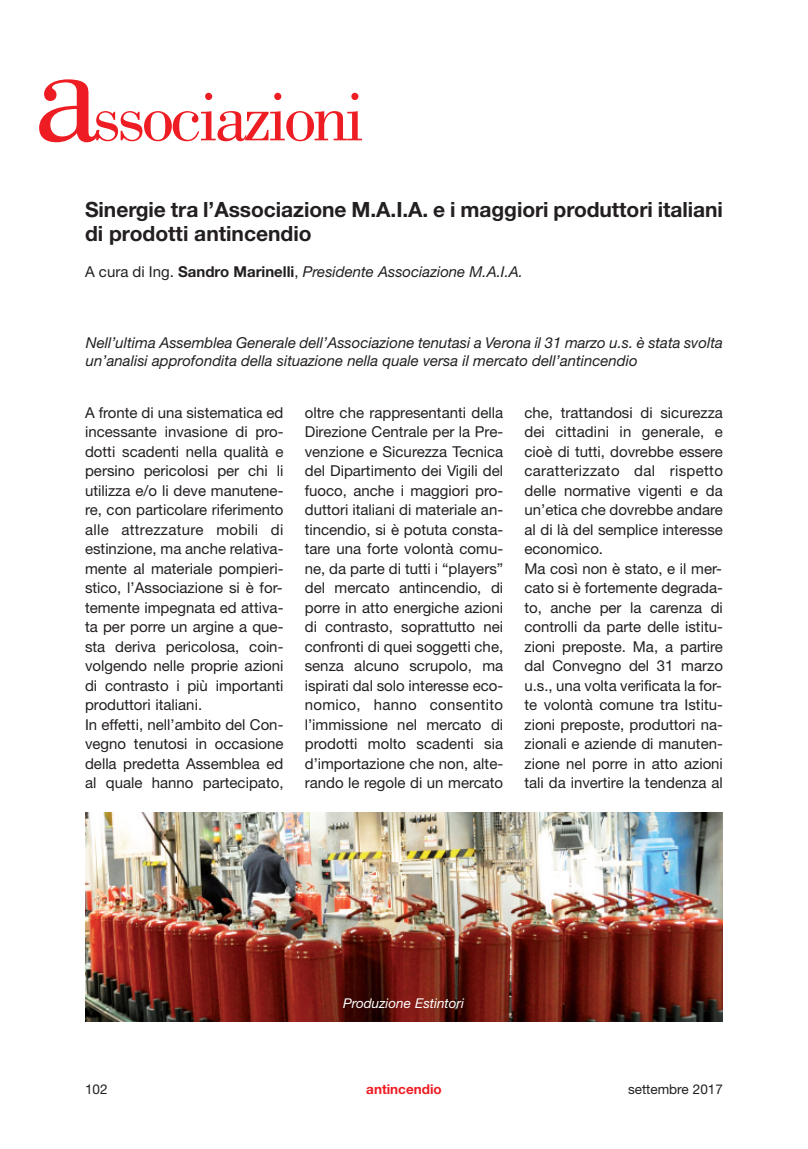
<style>
.page{position:relative;width:808px;height:1149px;background:#fff}
.page>*{position:absolute;margin:0;border:0;box-sizing:border-box;transform-origin:0 0}
.t1{font:72px "Bodoni";letter-spacing:-.05em;color:#ee1d23}
.t2{font:700 21px/24px "Helvetica Neue";letter-spacing:-.005em;color:#231f20}
.t3{font:15px/19.5px "Helvetica Neue";color:#231f20}
.t4{font:italic 15px/18px "Helvetica Neue";color:#231f20}
.t5{font:italic 13.5px "Helvetica Neue";color:#fff}
.t6{font:13.5px "Helvetica Neue";color:#231f20}
.t7{font:700 13.5px "Helvetica Neue";color:#ee1d23}
.s1{font-size:150px}
.s2{font-style:normal}
.s3{font-weight:700;font-style:normal}
</style>
<div class="page">
<img style="left:85px;top:812px;width:638px;height:208px">
<h1 class="t1" style="left:34px;top:90px;width:332px"><span class="s1">a</span>ssociazioni</h1>
<h2 class="t2" style="left:85px;top:197px;width:639px">Sinergie tra l’Associazione M.A.I.A. e i maggiori produttori italiani di prodotti antincendio</h2>
<p class="t4" style="left:85px;top:263px;width:440px"><span class="s2">A cura di Ing.</span> <span class="s3">Sandro Marinelli</span><span class="s2">,</span> Presidente Associazione M.A.I.A.</p>
<p class="t4" style="left:86px;top:333px;width:638px">Nell’ultima Assemblea Generale dell’Associazione tenutasi a Verona il 31 marzo u.s. è stata svolta un’analisi approfondita della situazione nella quale versa il mercato dell’antincendio</p>
<p class="t3" style="left:85px;top:402px;width:200px">A fronte di una sistematica ed incessante invasione di pro&shy;dotti scadenti nella qualità e persino pericolosi per chi li utilizza e/o li deve manutene&shy;re, con particolare riferimento alle attrezzature mobili di estinzione, ma anche relativa&shy;mente al materiale pompieri&shy;stico, l’Associazione si è for&shy;temente impegnata ed attiva&shy;ta per porre un argine a que&shy;sta deriva pericolosa, coin&shy;volgendo nelle proprie azioni di contrasto i più importanti produttori italiani.<br>In effetti, nell’ambito del Con&shy;vegno tenutosi in occasione della predetta Assemblea ed al quale hanno partecipato,</p>
<p class="t3" style="left:305px;top:402px;width:200px;text-align:justify">oltre che rappresentanti della Direzione Centrale per la Pre&shy;venzione e Sicurezza Tecnica del Dipartimento dei Vigili del fuoco, anche i maggiori pro&shy;duttori italiani di materiale an&shy;tincendio, si è potuta consta&shy;tare una forte volontà comu&shy;ne, da parte di tutti i “players” del mercato antincendio, di porre in atto energiche azioni di contrasto, soprattutto nei confronti di quei soggetti che, senza alcuno scrupolo, ma ispirati dal solo interesse eco&shy;nomico, hanno consentito l’immissione nel mercato di prodotti molto scadenti sia d’importazione che non, alte&shy;rando le regole di un mercato</p>
<p class="t3" style="left:524px;top:402px;width:200px">che, trattandosi di sicurezza dei cittadini in generale, e cioè di tutti, dovrebbe essere caratterizzato dal rispetto delle normative vigenti e da un’etica che dovrebbe andare al di là del semplice interesse economico.<br>Ma così non è stato, e il mer&shy;cato si è fortemente degrada&shy;to, anche per la carenza di controlli da parte delle istitu&shy;zioni preposte. Ma, a partire dal Convegno del 31 marzo u.s., una volta verificata la for&shy;te volontà comune tra Istitu&shy;zioni preposte, produttori na&shy;zionali e aziende di manuten&shy;zione nel porre in atto azioni tali da invertire la tendenza al</p>
<p class="t5" style="left:343px;top:995px;width:122px">Produzione Estintori</p>
<p class="t6" style="left:85px;top:1080px;width:24px">102</p>
<p class="t7" style="left:366px;top:1080px;width:77px">antincendio</p>
<p class="t6" style="left:628px;top:1080px;width:96px">settembre 2017</p>
</div>
